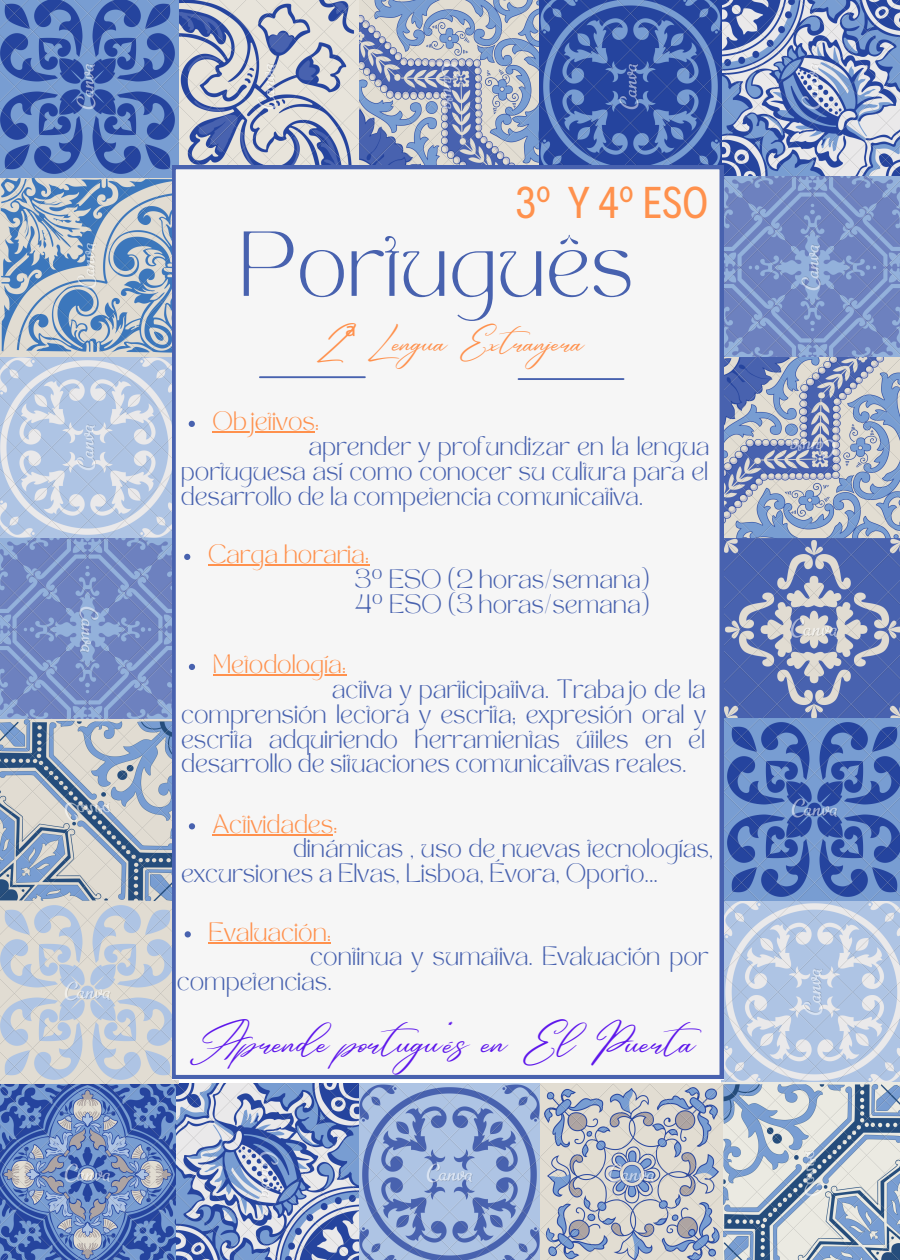
<style>
.page{position:relative;width:900px;height:1260px;background:#fff}
.page>*{position:absolute;margin:0;border:0;box-sizing:border-box;transform-origin:0 0}
.t1{font:64.5px "TAN MON CHERI Regular";color:#4862af}
.t2{font:45px "Decalotype";color:#ff914d}
.t3{font:37.5px "Andasia";color:#5e17eb}
.t4{font:30.75px "Andasia";color:#ff914d}
.t5{font:18.5px/24.8px "TAN MON CHERI Regular";color:#4862af}
.t6{font:18.5px "TAN MON CHERI Regular";color:#ff914d}
.s1{font-family:"Noto Sans"}
</style>
<div class="page">
<img style="left:0;top:0;width:900px;height:177px">
<img style="left:0;top:175px;width:179px;height:1085px">
<img style="left:723px;top:177px;width:177px;height:541px">
<img style="left:722px;top:718px;width:178px;height:365px">
<img style="left:177px;top:1083px;width:723px;height:177px">
<div style="left:172px;top:166px;width:551px;height:913px;background:#f6f6f6"></div>
<hr style="left:260px;top:376px;width:105px;height:2px;background:#4862af">
<hr style="left:519px;top:378px;width:105px;height:2px;background:#4862af">
<svg style="left:189px;top:421px;width:6px;height:6px"></svg>
<hr style="left:213px;top:432px;width:102px;height:1px;background:#ff914d">
<svg style="left:189px;top:664px;width:6px;height:6px"></svg>
<hr style="left:213px;top:675px;width:134px;height:1px;background:#ff914d">
<svg style="left:184px;top:554px;width:6px;height:6px"></svg>
<hr style="left:208px;top:565px;width:162px;height:1px;background:#ff914d">
<svg style="left:189px;top:823px;width:6px;height:6px"></svg>
<hr style="left:213px;top:834px;width:120px;height:2px;background:#ff914d">
<svg style="left:185px;top:931px;width:6px;height:6px"></svg>
<hr style="left:209px;top:942px;width:122px;height:2px;background:#ff914d">
<h2 class="t2" style="left:516px;top:172px;width:194px">3º Y 4º ESO</h2>
<h1 class="t1" style="left:239px;top:230px;width:396px">Português</h1>
<h3 class="t4" style="left:319px;top:319px;width:268px">2<span class="s1">ª</span> Lengua Extranjera</h3>
<p class="t6" style="left:213px;top:411px;width:108px">Objetivos:</p>
<p class="t5" style="left:181px;top:437px;width:530px;text-align:justify;text-indent:127px">aprender y profundizar en la lengua portuguesa así como conocer su cultura para el desarrollo de la competencia comunicativa.</p>
<p class="t6" style="left:208px;top:544px;width:163px">Carga horaria:</p>
<p class="t5" style="left:355px;top:570px;width:296px">3º ESO (2 horas/semana)<br>4º ESO (3 horas/semana)</p>
<p class="t6" style="left:213px;top:654px;width:135px">Metodología:</p>
<p class="t5" style="left:181px;top:680px;width:526px;text-align:justify;text-indent:151px">activa y participativa. Trabajo de la comprensión lectora y escrita; expresión oral y escrita adquiriendo herramientas útiles en el desarrollo de situaciones comunicativas reales.</p>
<p class="t6" style="left:213px;top:814px;width:127px">Actividades:</p>
<p class="t5" style="left:181px;top:839px;width:534px;text-indent:112px">dinámicas , uso de nuevas tecnologías, excursiones a Elvas, Lisboa, Évora, Oporto...</p>
<p class="t6" style="left:209px;top:922px;width:124px">Evaluación:</p>
<p class="t5" style="left:177px;top:947px;width:533px;text-indent:133px">continua y sumativa. Evaluación por competencias.</p>
<h3 class="t3" style="left:191px;top:1014px;width:516px">Aprende portugu*és en El Puerta</h3>
</div>
